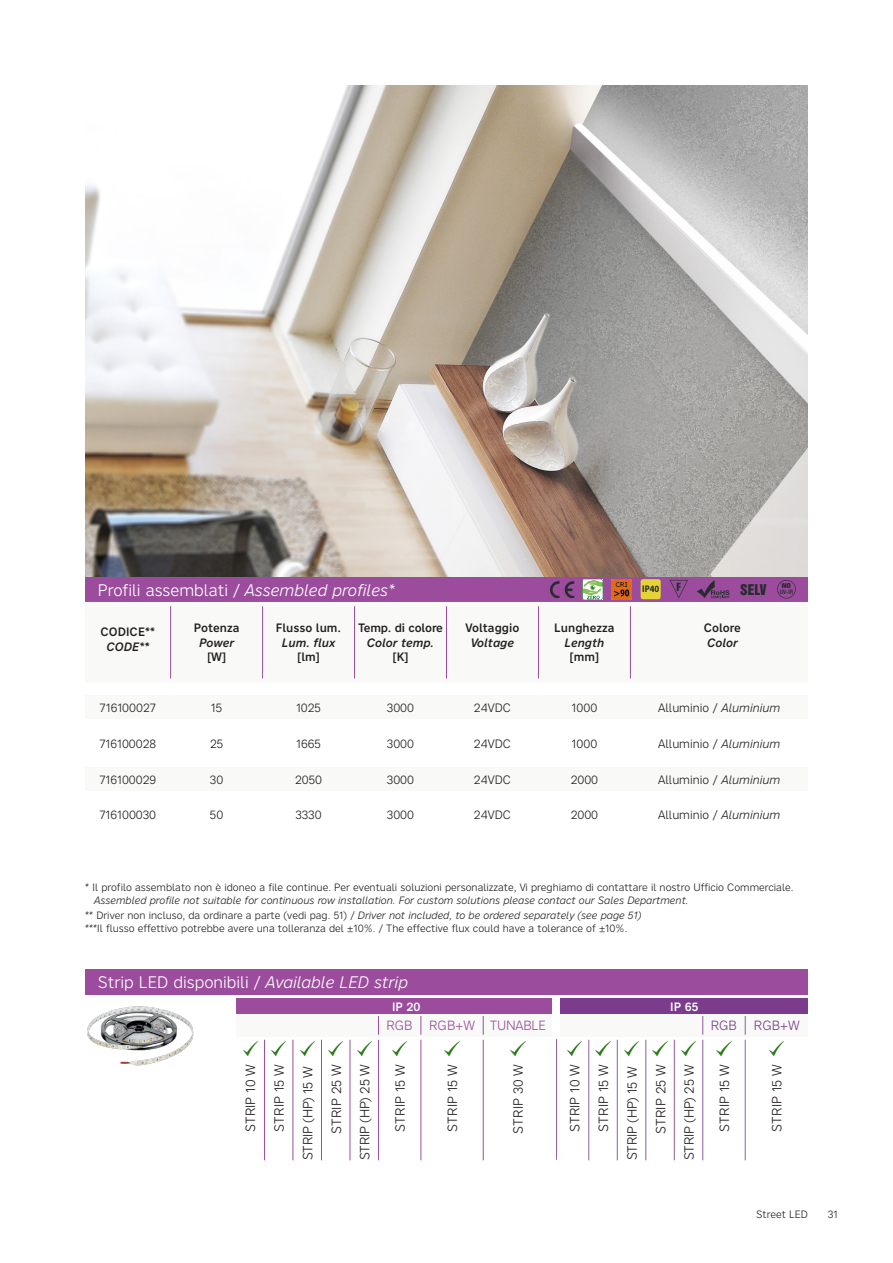
<style>
.page{position:relative;width:893px;height:1263px;background:#fff}
.page>*{position:absolute;margin:0;border:0;box-sizing:border-box;transform-origin:0 0}
.t1{font:300 16.5px "Nort";color:#fff}
.t2{font:13.5px "Helvetica Inserat";color:#282c2e}
.t3{font:300 13.2px "Nort";color:#231f20}
.t4{font:300 13.2px "Nort";letter-spacing:-.02em;color:#231f20}
.t5{font:300 13.2px "Nort";letter-spacing:-.02em;color:#9b4c9d}
.t6{font:300 13.2px "Nort";color:#7b3c8d}
.t7{font:300 12px "Nort";color:#231f20}
.t8{font:500 12px "Nort";color:#231f20}
.t9{font:italic 500 12px "Nort";color:#231f20}
.t10{font:500 12px "Nort";color:#fff}
.t11{font:300 10.5px "Nort";color:#231f20}
.t12{font:italic 300 10.5px "Nort";color:#231f20}
.t13{font:10.2px "Helvetica Inserat";color:#282c2e}
.t14{font:700 9.6px "Myriad Pro";color:#282c2e;scale:.9 1}
.t15{font:500 condensed 6.15px "Helvetica Neue";color:#282c2e}
.t16{font:6.15px "Helvetica Inserat";color:#282c2e;scale:1.28 1}
.s1{font-style:italic}
.s2{font-style:normal}
</style>
<div class="page">
<div style="left:85px;top:576px;width:723px;height:26px;background:#9b4c9d"></div>
<div style="left:85px;top:695px;width:723px;height:24px;background:#f9faf8"></div>
<div style="left:85px;top:767px;width:723px;height:23px;background:#f9faf8"></div>
<div style="left:85px;top:969px;width:723px;height:26px;background:#9b4c9d"></div>
<svg style="left:170px;top:606px;width:461px;height:73px"></svg>
<hr style="left:170px;top:606px;width:1px;height:72px;background:#9b4c9d">
<hr style="left:262px;top:606px;width:1px;height:72px;background:#9b4c9d">
<hr style="left:354px;top:606px;width:1px;height:72px;background:#9b4c9d">
<hr style="left:446px;top:606px;width:1px;height:72px;background:#9b4c9d">
<hr style="left:538px;top:606px;width:1px;height:72px;background:#9b4c9d">
<hr style="left:630px;top:606px;width:1px;height:72px;background:#9b4c9d">
<svg style="left:565px;top:581px;width:9px;height:17px"></svg>
<svg style="left:550px;top:581px;width:9px;height:17px"></svg>
<img style="left:583px;top:579px;width:20px;height:20px">
<img style="left:611px;top:579px;width:21px;height:20px">
<div style="left:641px;top:579px;width:20px;height:20px;background:#e4d536;border-radius:3px"></div>
<svg style="left:670px;top:580px;width:18px;height:18px"></svg>
<svg style="left:697px;top:580px;width:32px;height:18px"></svg>
<svg style="left:777px;top:580px;width:19px;height:18px"></svg>
<img style="left:85px;top:85px;width:723px;height:491px">
<img style="left:87px;top:1006px;width:107px;height:60px">
<div style="left:236px;top:1014px;width:316px;height:23px;background:#f9faf8"></div>
<div style="left:561px;top:1014px;width:247px;height:23px;background:#f9faf8"></div>
<hr style="left:350px;top:1040px;width:1px;height:120px;background:#9b4c9d">
<hr style="left:674px;top:1040px;width:1px;height:120px;background:#8e5e9e">
<hr style="left:293px;top:1040px;width:1px;height:120px;background:#9b4c9d">
<hr style="left:617px;top:1040px;width:1px;height:120px;background:#8e5e9e">
<hr style="left:378px;top:1040px;width:1px;height:120px;background:#9b4c9d">
<hr style="left:702px;top:1040px;width:1px;height:120px;background:#8e5e9e">
<hr style="left:483px;top:1040px;width:1px;height:120px;background:#9b4c9d">
<hr style="left:556px;top:1039px;width:1px;height:121px;background:#8e5e9e">
<hr style="left:420px;top:1040px;width:1px;height:120px;background:#9b4c9d">
<hr style="left:745px;top:1040px;width:1px;height:120px;background:#8e5e9e">
<svg style="left:483px;top:1016px;width:1px;height:19px"></svg>
<svg style="left:420px;top:1016px;width:1px;height:19px"></svg>
<svg style="left:378px;top:1016px;width:1px;height:19px"></svg>
<svg style="left:745px;top:1016px;width:1px;height:19px"></svg>
<svg style="left:702px;top:1016px;width:1px;height:19px"></svg>
<hr style="left:321px;top:1040px;width:1px;height:120px;background:#9b4c9d">
<hr style="left:645px;top:1040px;width:1px;height:120px;background:#8e5e9e">
<hr style="left:264px;top:1040px;width:1px;height:120px;background:#9b4c9d">
<hr style="left:588px;top:1040px;width:1px;height:120px;background:#8e5e9e">
<img style="left:300px;top:1042px;width:14px;height:13px">
<img style="left:624px;top:1042px;width:15px;height:13px">
<img style="left:243px;top:1042px;width:14px;height:13px">
<img style="left:567px;top:1042px;width:15px;height:13px">
<img style="left:329px;top:1042px;width:14px;height:13px">
<img style="left:653px;top:1042px;width:14px;height:13px">
<img style="left:271px;top:1042px;width:15px;height:13px">
<img style="left:596px;top:1042px;width:14px;height:13px">
<img style="left:357px;top:1042px;width:14px;height:13px">
<img style="left:681px;top:1042px;width:15px;height:13px">
<img style="left:392px;top:1042px;width:15px;height:13px">
<img style="left:717px;top:1042px;width:14px;height:13px">
<img style="left:445px;top:1042px;width:14px;height:13px">
<img style="left:769px;top:1042px;width:14px;height:13px">
<img style="left:511px;top:1042px;width:14px;height:13px">
<div style="left:236px;top:999px;width:316px;height:15px;background:#9b4c9d"></div>
<div style="left:561px;top:999px;width:247px;height:15px;background:#7b3c8d"></div>
<h1 class="t1" style="left:98px;top:579px;width:298px">Profili assemblati / <span class="s1">Assembled profiles*</span></h1>
<p class="t8" style="left:101px;top:624px;width:56px">CODICE**</p>
<p class="t9" style="left:107px;top:638px;width:44px">CODE**</p>
<p class="t8" style="left:358px;top:620px;width:86px">Temp. di colore</p>
<p class="t9" style="left:367px;top:634px;width:69px">Color temp.</p>
<p class="t8" style="left:392px;top:649px;width:18px">[K]</p>
<p class="t8" style="left:194px;top:620px;width:47px">Potenza</p>
<p class="t9" style="left:199px;top:634px;width:37px">Power</p>
<p class="t8" style="left:207px;top:649px;width:21px">[W]</p>
<p class="t8" style="left:276px;top:620px;width:67px">Flusso lum.</p>
<p class="t9" style="left:282px;top:634px;width:55px">Lum. flux</p>
<p class="t8" style="left:297px;top:649px;width:24px">[lm]</p>
<p class="t8" style="left:466px;top:620px;width:55px">Voltaggio</p>
<p class="t9" style="left:471px;top:634px;width:45px">Voltage</p>
<p class="t8" style="left:554px;top:620px;width:62px">Lunghezza</p>
<p class="t9" style="left:564px;top:634px;width:41px">Length</p>
<p class="t8" style="left:570px;top:649px;width:31px">[mm]</p>
<p class="t14" style="left:642px;top:583px;width:21px">IP40</p>
<p class="t13" style="left:676px;top:581px;width:6px">F</p>
<p class="t2" style="left:740px;top:582px;width:28px">SELV</p>
<p class="t16" style="left:782px;top:582px;width:9px">NO</p>
<p class="t15" style="left:780px;top:588px;width:15px">UV-IR</p>
<p class="t8" style="left:704px;top:620px;width:39px">Colore</p>
<p class="t9" style="left:707px;top:634px;width:32px">Color</p>
<p class="t7" style="left:100px;top:699px;width:58px">716100027</p>
<p class="t7" style="left:211px;top:699px;width:13px">15</p>
<p class="t7" style="left:296px;top:699px;width:27px">1025</p>
<p class="t7" style="left:387px;top:699px;width:29px">3000</p>
<p class="t7" style="left:474px;top:699px;width:39px">24VDC</p>
<p class="t7" style="left:572px;top:699px;width:27px">1000</p>
<p class="t7" style="left:658px;top:699px;width:124px">Alluminio / <span class="s1">Aluminium</span></p>
<p class="t7" style="left:99px;top:735px;width:58px">716100028</p>
<p class="t7" style="left:210px;top:735px;width:15px">25</p>
<p class="t7" style="left:296px;top:735px;width:26px">1665</p>
<p class="t7" style="left:387px;top:735px;width:29px">3000</p>
<p class="t7" style="left:474px;top:735px;width:39px">24VDC</p>
<p class="t7" style="left:572px;top:735px;width:27px">1000</p>
<p class="t7" style="left:658px;top:735px;width:124px">Alluminio / <span class="s1">Aluminium</span></p>
<p class="t7" style="left:99px;top:771px;width:58px">716100029</p>
<p class="t7" style="left:210px;top:771px;width:15px">30</p>
<p class="t7" style="left:295px;top:771px;width:29px">2050</p>
<p class="t7" style="left:387px;top:771px;width:29px">3000</p>
<p class="t7" style="left:474px;top:771px;width:39px">24VDC</p>
<p class="t7" style="left:571px;top:771px;width:29px">2000</p>
<p class="t7" style="left:658px;top:771px;width:124px">Alluminio / <span class="s1">Aluminium</span></p>
<p class="t7" style="left:99px;top:807px;width:58px">716100030</p>
<p class="t7" style="left:210px;top:807px;width:15px">50</p>
<p class="t7" style="left:295px;top:807px;width:28px">3330</p>
<p class="t7" style="left:387px;top:807px;width:29px">3000</p>
<p class="t7" style="left:474px;top:807px;width:39px">24VDC</p>
<p class="t7" style="left:571px;top:807px;width:29px">2000</p>
<p class="t7" style="left:658px;top:807px;width:124px">Alluminio / <span class="s1">Aluminium</span></p>
<p class="t11" style="left:85px;top:881px;width:710px">* Il profilo assemblato non è idoneo a file continue. Per eventuali soluzioni personalizzate, Vi preghiamo di contattare il nostro Ufficio Commerciale.</p>
<p class="t12" style="left:94px;top:893px;width:596px">Assembled profile not suitable for continuous row installation. For custom solutions please contact our Sales Department.</p>
<p class="t11" style="left:85px;top:921px;width:544px">***Il flusso effettivo potrebbe avere una tolleranza del ±10%. / The effective flux could have a tolerance of ±10%.</p>
<p class="t12" style="left:85px;top:908px;width:558px"><span class="s2">** Driver non incluso, da ordinare a parte (vedi pag. 51) /</span> Driver not included, to be ordered separately (see page 51)</p>
<p class="t1" style="left:98px;top:971px;width:312px">Strip LED disponibili / <span class="s1">Available LED strip</span></p>
<p class="t10" style="left:392px;top:999px;width:30px">IP 20</p>
<p class="t10" style="left:670px;top:999px;width:30px">IP 65</p>
<p class="t5" style="left:386px;top:1017px;width:28px">RGB</p>
<p class="t5" style="left:490px;top:1017px;width:58px">TUNABLE</p>
<p class="t6" style="left:711px;top:1017px;width:28px">RGB</p>
<p class="t5" style="left:429px;top:1017px;width:47px">RGB+W</p>
<p class="t6" style="left:754px;top:1017px;width:47px">RGB+W</p>
<p class="t4" style="left:299px;top:1160px;width:95px;rotate:-90deg">STRIP (HP) 15 W</p>
<p class="t4" style="left:356px;top:1160px;width:98px;rotate:-90deg">STRIP (HP) 25 W</p>
<p class="t4" style="left:623px;top:1160px;width:95px;rotate:-90deg">STRIP (HP) 15 W</p>
<p class="t4" style="left:680px;top:1160px;width:98px;rotate:-90deg">STRIP (HP) 25 W</p>
<p class="t3" style="left:242px;top:1132px;width:69px;rotate:-90deg">STRIP 10 W</p>
<p class="t3" style="left:270px;top:1131px;width:69px;rotate:-90deg">STRIP 15 W</p>
<p class="t3" style="left:327px;top:1134px;width:71px;rotate:-90deg">STRIP 25 W</p>
<p class="t3" style="left:391px;top:1131px;width:69px;rotate:-90deg">STRIP 15 W</p>
<p class="t3" style="left:444px;top:1131px;width:69px;rotate:-90deg">STRIP 15 W</p>
<p class="t3" style="left:509px;top:1133px;width:71px;rotate:-90deg">STRIP 30 W</p>
<p class="t3" style="left:566px;top:1132px;width:69px;rotate:-90deg">STRIP 10 W</p>
<p class="t3" style="left:595px;top:1131px;width:69px;rotate:-90deg">STRIP 15 W</p>
<p class="t3" style="left:652px;top:1134px;width:71px;rotate:-90deg">STRIP 25 W</p>
<p class="t3" style="left:715px;top:1131px;width:69px;rotate:-90deg">STRIP 15 W</p>
<p class="t3" style="left:768px;top:1131px;width:69px;rotate:-90deg">STRIP 15 W</p>
<p class="t11" style="left:756px;top:1207px;width:53px">Street LED</p>
<p class="t11" style="left:828px;top:1207px;width:11px">31</p>
</div>
